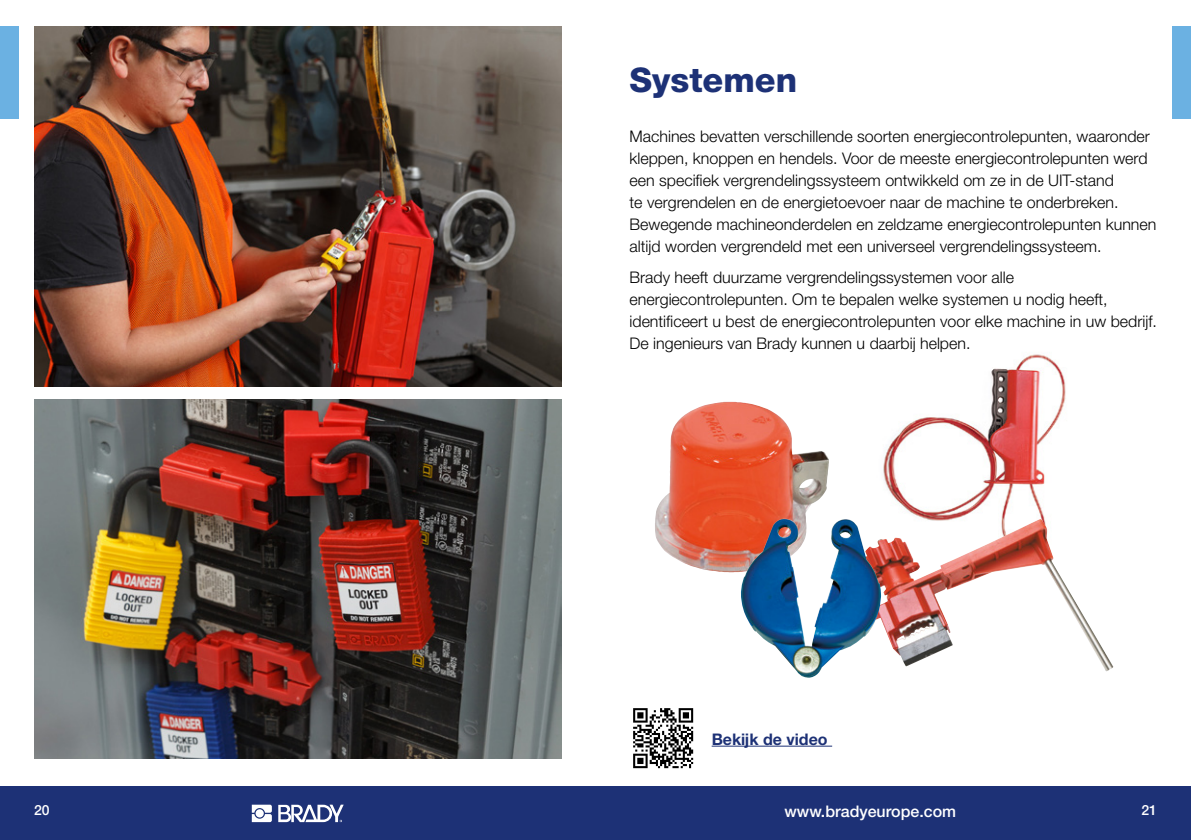
<style>
.page{position:relative;width:1191px;height:840px;background:#fff}
.page>*{position:absolute;margin:0;border:0;box-sizing:border-box;transform-origin:0 0}
.t1{font:800 34px "Helvetica Neue LT Pro";color:#1d3176}
.t2{font:300 16px/22px "Helvetica Neue LT Pro";color:#000}
.t3{font:500 16px "Helvetica Neue LT Pro";color:#fff}
.t4{font:700 16px "Helvetica Neue LT Pro";color:#1d3176}
.t5{font:500 14px "Helvetica Neue LT Pro";color:#fff}
</style>
<div class="page">
<div style="left:0;top:785px;width:1191px;height:54px;background:#1d3176"></div>
<svg style="left:252px;top:804px;width:20px;height:17px"></svg>
<svg style="left:278px;top:804px;width:66px;height:17px"></svg>
<img style="left:883px;top:354px;width:183px;height:165px">
<img style="left:883px;top:519px;width:230px;height:152px">
<img style="left:655px;top:401px;width:174px;height:171px">
<img style="left:740px;top:518px;width:143px;height:159px">
<div style="left:0;top:27px;width:18px;height:92px;background:#6bb1e2"></div>
<div style="left:1172px;top:27px;width:19px;height:92px;background:#6bb1e2"></div>
<img style="left:633px;top:708px;width:61px;height:61px">
<hr style="left:711px;top:745px;width:121px;height:1px;background:#1d3176">
<img style="left:34px;top:27px;width:527px;height:359px">
<img style="left:34px;top:399px;width:527px;height:359px">
<h1 class="t1" style="left:629px;top:60px;width:169px">Systemen</h1>
<p class="t2" style="left:629px;top:125px;width:528px">Machines bevatten verschillende soorten energiecontrolepunten, waaronder kleppen, knoppen en hendels. Voor de meeste energiecontrolepunten werd een specifiek vergrendelingssysteem ontwikkeld om ze in de UIT-stand<br>te vergrendelen en de energietoevoer naar de machine te onderbreken.<br>Bewegende machineonderdelen en zeldzame energiecontrolepunten kunnen altijd worden vergrendeld met een universeel vergrendelingssysteem.</p>
<p class="t2" style="left:629px;top:265px;width:529px">Brady heeft duurzame vergrendelingssystemen voor alle energiecontrolepunten. Om te bepalen welke systemen u nodig heeft, identificeert u best de energiecontrolepunten voor elke machine in uw bedrijf.<br>De ingenieurs van Brady kunnen u daarbij helpen.</p>
<p class="t4" style="left:711px;top:728px;width:118px">Bekijk de video</p>
<p class="t5" style="left:34px;top:801px;width:17px">20</p>
<p class="t3" style="left:784px;top:800px;width:173px">www.bradyeurope.com</p>
<p class="t5" style="left:1141px;top:801px;width:17px">21</p>
</div>
